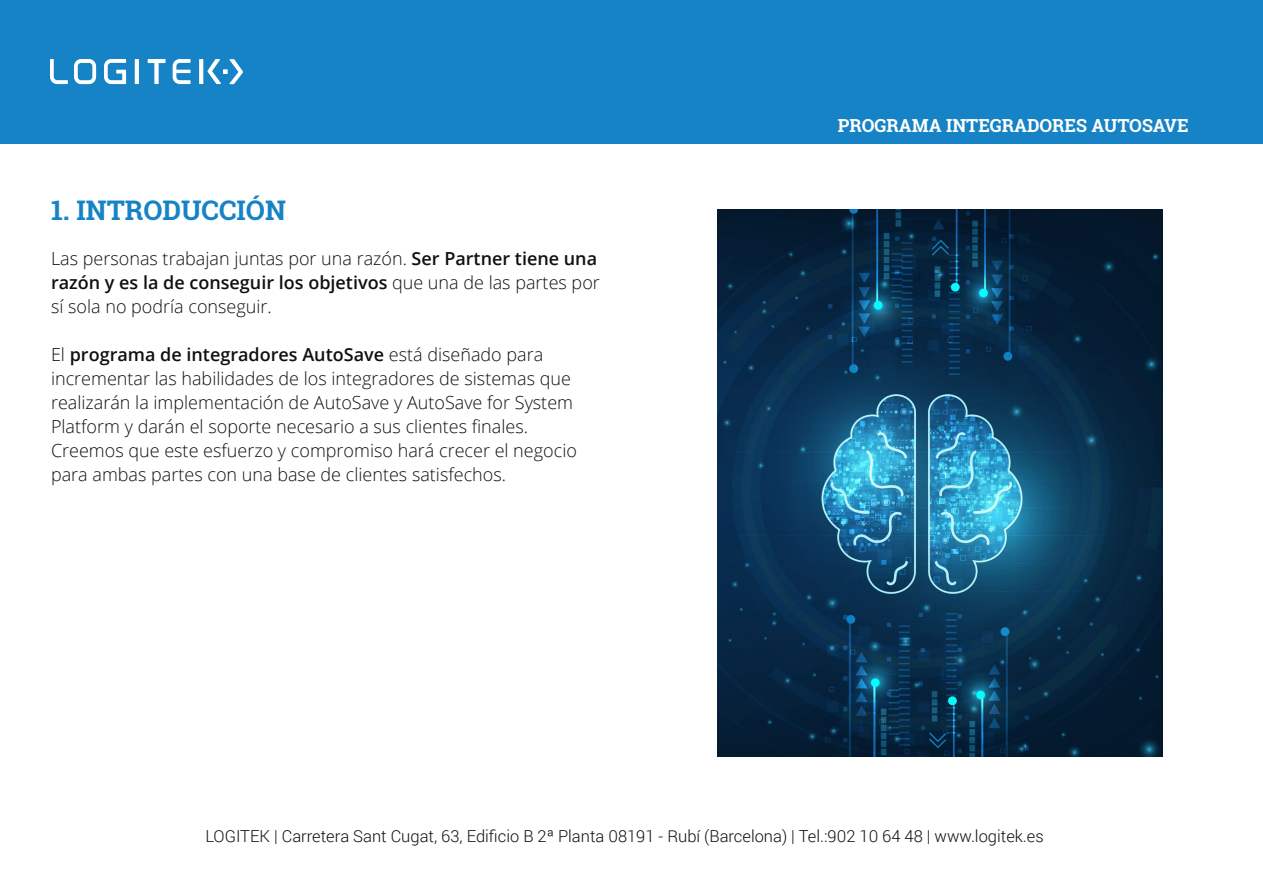
<style>
.page{position:relative;width:1263px;height:893px;background:#fff}
.page>*{position:absolute;margin:0;border:0;box-sizing:border-box;transform-origin:0 0}
.t1{font:700 27px "Roboto Slab";color:#1683c6}
.t2{font:300 18px/24px "Open Sans";color:#111010}
.t3{font:700 18px "Roboto Slab";color:#fff}
.t4{font:300 16.5px "Roboto";color:#111010}
.s1{font-weight:600}
</style>
<div class="page">
<img style="left:717px;top:209px;width:445px;height:547px">
<div style="left:0;top:0;width:1263px;height:143px;background:#1683c6"></div>
<svg style="left:173px;top:59px;width:18px;height:25px"></svg>
<svg style="left:135px;top:59px;width:4px;height:25px"></svg>
<svg style="left:148px;top:59px;width:17px;height:25px"></svg>
<svg style="left:74px;top:59px;width:22px;height:25px"></svg>
<svg style="left:104px;top:59px;width:22px;height:25px"></svg>
<svg style="left:50px;top:59px;width:18px;height:25px"></svg>
<svg style="left:199px;top:59px;width:44px;height:25px"></svg>
<h1 class="t1" style="left:51px;top:192px;width:236px">1. INTRODUCCIÓN</h1>
<p class="t2" style="left:51px;top:246px;width:550px">Las personas trabajan juntas por una razón. <span class="s1">Ser Partner tiene una razón y es la de conseguir los objetivos</span> que una de las partes por sí sola no podría conseguir.</p>
<p class="t2" style="left:51px;top:342px;width:527px">El <span class="s1">programa de integradores AutoSave</span> está diseñado para incrementar las habilidades de los integradores de sistemas que realizarán la implementación de AutoSave y AutoSave for System Platform y darán el soporte necesario a sus clientes finales.<br>Creemos que este esfuerzo y compromiso hará crecer el negocio para ambas partes con una base de clientes satisfechos.</p>
<p class="t3" style="left:838px;top:113px;width:352px">PROGRAMA INTEGRADORES AUTOSAVE</p>
<p class="t4" style="left:205px;top:825px;width:840px">LOGITEK | Carretera Sant Cugat, 63, Edificio B 2ª Planta 08191 - Rubí (Barcelona) | Tel.:902 10 64 48 | www.logitek.es</p>
</div>
